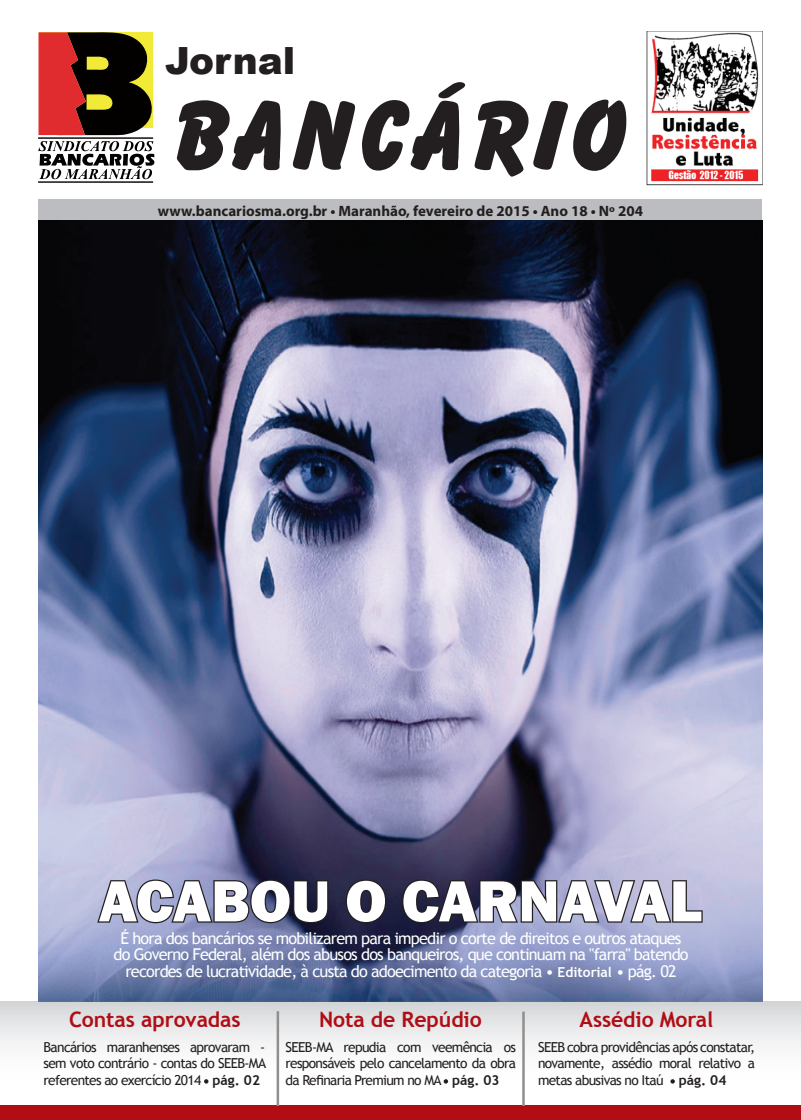
<style>
.page{position:relative;width:801px;height:1120px;background:#fff}
.page>*{position:absolute;margin:0;border:0;box-sizing:border-box;transform-origin:0 0}
.t1{font:800 60px "Franklin Gothic";color:#fff}
.t2{font:900 37.5px "Arial";color:#231f20}
.t3{font:700 21.25px "Trebuchet MS";letter-spacing:-.005em;color:#b00d15}
.t4{font:16.25px/16.5px "Trebuchet MS";letter-spacing:-.05em;color:#fff;text-align:center}
.t5{font:700 15px "Myriad Pro";color:#231f20}
.t6{font:13.75px/16.5px "Trebuchet MS";letter-spacing:-.05em;color:#231f20;text-align:justify}
.s1{font-weight:700;font-size:13.75px}
.s2{font-weight:700}
</style>
<div class="page">
<hr style="left:38px;top:181px;width:115px;height:2px;background:#030100">
<svg style="left:38px;top:32px;width:116px;height:148px"></svg>
<img style="left:647px;top:31px;width:115px;height:155px">
<div style="left:39px;top:199px;width:723px;height:21px;background:#bcbdc0"></div>
<svg style="left:177px;top:82px;width:449px;height:95px"></svg>
<div style="left:0;top:1104px;width:801px;height:16px;background:#b00d15"></div>
<div style="left:1px;top:1001px;width:800px;height:103px;background:linear-gradient(to bottom,#dcdddf,#fff)"></div>
<svg style="left:204px;top:1079px;width:4px;height:4px"></svg>
<svg style="left:444px;top:1079px;width:4px;height:4px"></svg>
<svg style="left:670px;top:1079px;width:5px;height:4px"></svg>
<hr style="left:277px;top:1011px;width:2px;height:95px;background:#908f8f">
<hr style="left:522px;top:1011px;width:3px;height:95px;background:#908f8f">
<img style="left:39px;top:220px;width:723px;height:781px">
<svg style="left:96px;top:878px;width:234px;height:46px;background:#616481"></svg>
<svg style="left:344px;top:878px;width:43px;height:46px;background:#24233c"></svg>
<svg style="left:401px;top:867px;width:303px;height:58px;background:#6d6c88"></svg>
<h2 class="t2" style="left:165px;top:40px;width:132px">Jornal</h2>
<p class="t5" style="left:158px;top:201px;width:486px">www.bancariosma.org.br • Maranhão, fevereiro de 2015 • Ano 18 • Nº 204</p>
<h1 class="t1" style="left:99px;top:862px;width:605px">ACABOU O CARNAVAL</h1>
<p class="t4" style="left:113px;top:930px;width:577px">É hora dos bancários se mobilizarem para impedir o corte de direitos e outros ataques do Governo Federal, além dos abusos dos banqueiros, que continuam na "farra" batendo recordes de lucratividade, à custa do adoecimento da categoria • <span class="s1">Editorial</span> • pág. 02</p>
<h3 class="t3" style="left:69px;top:1006px;width:173px">Contas aprovadas</h3>
<h3 class="t3" style="left:319px;top:1006px;width:164px">Nota de Repúdio</h3>
<h3 class="t3" style="left:579px;top:1006px;width:135px">Assédio Moral</h3>
<p class="t6" style="left:44px;top:1039px;width:224px">Bancários maranhenses aprovaram - sem voto contrário - contas do SEEB-MA referentes ao exercício 2014 <span class="s2">pág. 02</span></p>
<p class="t6" style="left:286px;top:1039px;width:232px">SEEB-MA repudia com veemência os responsáveis pelo cancelamento da obra da Refinaria Premium no MA <span class="s2">pág. 03</span></p>
<p class="t6" style="left:538px;top:1039px;width:219px">SEEB cobra providências após constatar, novamente, assédio moral relativo a metas abusivas no Itaú <span class="s2">pág. 04</span></p>
</div>
